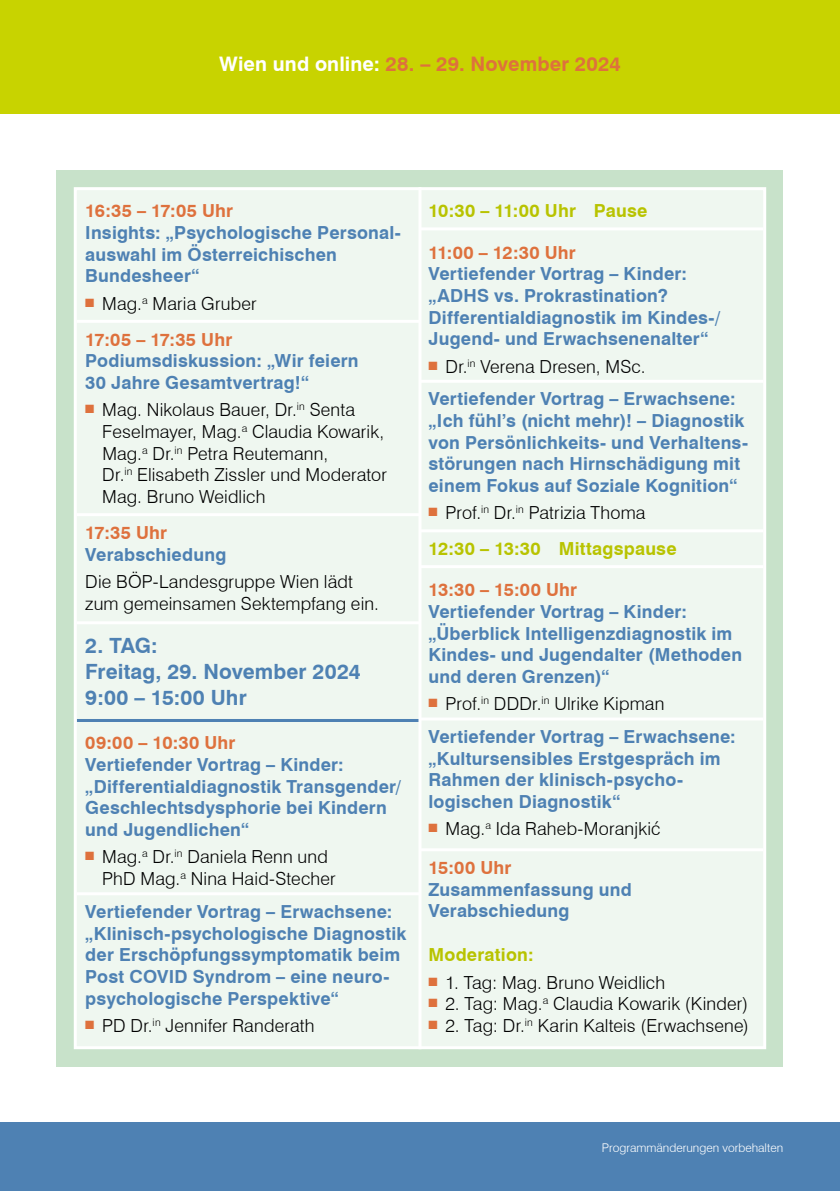
<style>
.page{position:relative;width:840px;height:1191px;background:#fff}
.page>*{position:absolute;margin:0;border:0;box-sizing:border-box;transform-origin:0 0}
.t1{font:700 21px/26px "Swiss 721 BT";letter-spacing:.005em;color:#4e81b3}
.t2{font:700 20px "Swiss 721 BT";letter-spacing:.01em;color:#de713d}
.t3{font:700 18px/21.6px "Swiss 721 BT";letter-spacing:.01em;color:#4e81b3}
.t4{font:300 18px/21.6px "Swiss 721 BT";letter-spacing:.01em;color:#000}
.t5{font:700 18px/35.8px "Swiss 721 BT";letter-spacing:.01em;color:#b8c300}
.t6{font:700 18px "Swiss 721 BT";letter-spacing:.01em;color:#de713d}
.t7{font:300 12px "Swiss 721 BT";color:#fff}
.s1{color:#fff}
.s2{font-weight:700;color:#de713d}
.s3{font-weight:300;color:#000}
</style>
<div class="page">
<div style="left:0;top:1123px;width:839px;height:68px;background:#4e81b3"></div>
<div style="left:0;top:0;width:839px;height:113px;background:#c8d300"></div>
<div style="left:57px;top:170px;width:725px;height:896px;background:#c8e2ca"></div>
<div style="left:75px;top:189px;width:689px;height:858px;background:#eff7f0"></div>
<hr style="left:77px;top:320px;width:343px;height:3px;background:#fff">
<hr style="left:77px;top:513px;width:343px;height:3px;background:#fff">
<hr style="left:77px;top:621px;width:343px;height:3px;background:#fff">
<hr style="left:77px;top:719px;width:343px;height:3px;background:#4e81b3">
<hr style="left:77px;top:892px;width:343px;height:3px;background:#fff">
<hr style="left:420px;top:227px;width:342px;height:3px;background:#fff">
<hr style="left:420px;top:380px;width:342px;height:3px;background:#fff">
<hr style="left:420px;top:529px;width:342px;height:3px;background:#fff">
<hr style="left:420px;top:565px;width:342px;height:3px;background:#fff">
<hr style="left:420px;top:717px;width:342px;height:3px;background:#fff">
<hr style="left:420px;top:848px;width:342px;height:3px;background:#fff">
<div style="left:74px;top:187px;width:691px;height:862px;border:3px solid #fff"></div>
<hr style="left:418px;top:187px;width:3px;height:862px;background:#fff">
<p class="t2" style="left:219px;top:52px;width:403px"><span class="s1">Wien und online:</span> 28. – 29. November 2024</p>
<p class="t6" style="left:85px;top:200px;width:149px">16:35 – 17:05 Uhr</p>
<p class="t3" style="left:85px;top:222px;width:317px">Insights: „Psychologische Personal&shy;auswahl im Österreichischen<br>Bundesheer“</p>
<p class="t4" style="left:85px;top:285px;width:173px;line-height:35.8px"><sup>■</sup> Mag.<sup>a</sup> Maria Gruber<br><span class="s2">17:05 – 17:35 Uhr</span></p>
<p class="t3" style="left:85px;top:350px;width:275px">Podiumsdiskussion: „Wir feiern<br>30 Jahre Gesamtvertrag!“</p>
<p class="t4" style="left:102px;top:399px;width:286px;text-indent:-17px"><sup>■</sup> Mag. Nikolaus Bauer, Dr.<sup>in</sup> Senta<br>Feselmayer, Mag.<sup>a</sup> Claudia Kowarik,<br>Mag.<sup>a</sup> Dr.<sup>in</sup> Petra Reutemann,<br>Dr.<sup>in</sup> Elisabeth Zissler und Moderator<br>Mag. Bruno Weidlich</p>
<p class="t6" style="left:85px;top:521px;width:83px">17:35 Uhr</p>
<p class="t3" style="left:85px;top:543px;width:142px">Verabschiedung</p>
<p class="t4" style="left:85px;top:570px;width:295px">Die BÖP-Landesgruppe Wien lädt zum gemeinsamen Sektempfang ein.</p>
<p class="t1" style="left:85px;top:632px;width:277px">2. TAG:<br>Freitag, 29. November 2024<br>9:00 – 15:00 Uhr</p>
<p class="t6" style="left:85px;top:732px;width:152px">09:00 – 10:30 Uhr</p>
<p class="t3" style="left:85px;top:753px;width:317px">Vertiefender Vortrag – Kinder: „Differentialdiagnostik Transgender/<br>Geschlechtsdysphorie bei Kindern und Jugendlichen“</p>
<p class="t4" style="left:102px;top:846px;width:235px;text-indent:-17px"><sup>■</sup> Mag.<sup>a</sup> Dr.<sup>in</sup> Daniela Renn und<br>PhD Mag.<sup>a</sup> Nina Haid-Stecher</p>
<p class="t3" style="left:85px;top:900px;width:322px">Vertiefender Vortrag – Erwachsene: „Klinisch-psychologische Diagnostik der Erschöpfungssymptomatik beim Post COVID Syndrom – eine neuro&shy;psychologische Perspektive“</p>
<p class="t4" style="left:85px;top:1014px;width:230px"><sup>■</sup> PD Dr.<sup>in</sup> Jennifer Randerath</p>
<p class="t5" style="left:428px;top:193px;width:220px">10:30 – 11:00 Uhr Pause</p>
<p class="t6" style="left:428px;top:241px;width:149px">11:00 – 12:30 Uhr</p>
<p class="t3" style="left:428px;top:263px;width:293px">Vertiefender Vortrag – Kinder: „ADHS vs. Prokrastination?<br>Differentialdiagnostik im Kindes-/<br>Jugend- und Erwachsenenalter“</p>
<p class="t3" style="left:428px;top:349px;width:308px;line-height:33px"><sup>■</sup> <span class="s3">Dr.</span><sup>in</sup> <span class="s3">Verena Dresen, MSc.<br></span>Vertiefender Vortrag – Erwachsene:</p>
<p class="t3" style="left:428px;top:410px;width:321px">„Ich fühl’s (nicht mehr)! – Diagnostik von Persönlichkeits- und Verhaltens&shy;störungen nach Hirnschädigung mit einem Fokus auf Soziale Kognition“</p>
<p class="t5" style="left:428px;top:495px;width:249px"><sup>■</sup> <span class="s3">Prof.</span><sup>in</sup> <span class="s3">Dr.</span><sup>in</sup> <span class="s3">Patrizia Thoma<br></span>12:30 – 13:30 Mittagspause</p>
<p class="t6" style="left:428px;top:579px;width:150px">13:30 – 15:00 Uhr</p>
<p class="t3" style="left:428px;top:601px;width:315px">Vertiefender Vortrag – Kinder: „Überblick Intelligenzdiagnostik im<br>Kindes- und Jugendalter (Methoden und deren Grenzen)“</p>
<p class="t3" style="left:428px;top:687px;width:308px;line-height:33px"><sup>■</sup> <span class="s3">Prof.</span><sup>in</sup> <span class="s3">DDDr.</span><sup>in</sup> <span class="s3">Ulrike Kipman<br></span>Vertiefender Vortrag – Erwachsene:</p>
<p class="t3" style="left:428px;top:747px;width:293px">„Kultursensibles Erstgespräch im<br>Rahmen der klinisch-psycho&shy;logischen Diagnostik“</p>
<p class="t4" style="left:428px;top:809px;width:233px;line-height:38.6px"><sup>■</sup> Mag.<sup>a</sup> Ida Raheb-Moranjkić<br><span class="s2">15:00 Uhr</span></p>
<p class="t3" style="left:428px;top:878px;width:205px">Zusammenfassung und<br>Verabschiedung</p>
<p class="t5" style="left:428px;top:937px;width:106px">Moderation:</p>
<p class="t4" style="left:428px;top:971px;width:238px"><sup>■</sup> 1. Tag: Mag. Bruno Weidlich</p>
<p class="t4" style="left:428px;top:993px;width:321px"><sup>■</sup> 2. Tag: Mag.<sup>a</sup> Claudia Kowarik (Kinder)</p>
<p class="t4" style="left:428px;top:1014px;width:322px"><sup>■</sup> 2. Tag: Dr.<sup>in</sup> Karin Kalteis (Erwachsene)</p>
<p class="t7" style="left:601px;top:1140px;width:183px">Programmänderungen vorbehalten</p>
</div>
